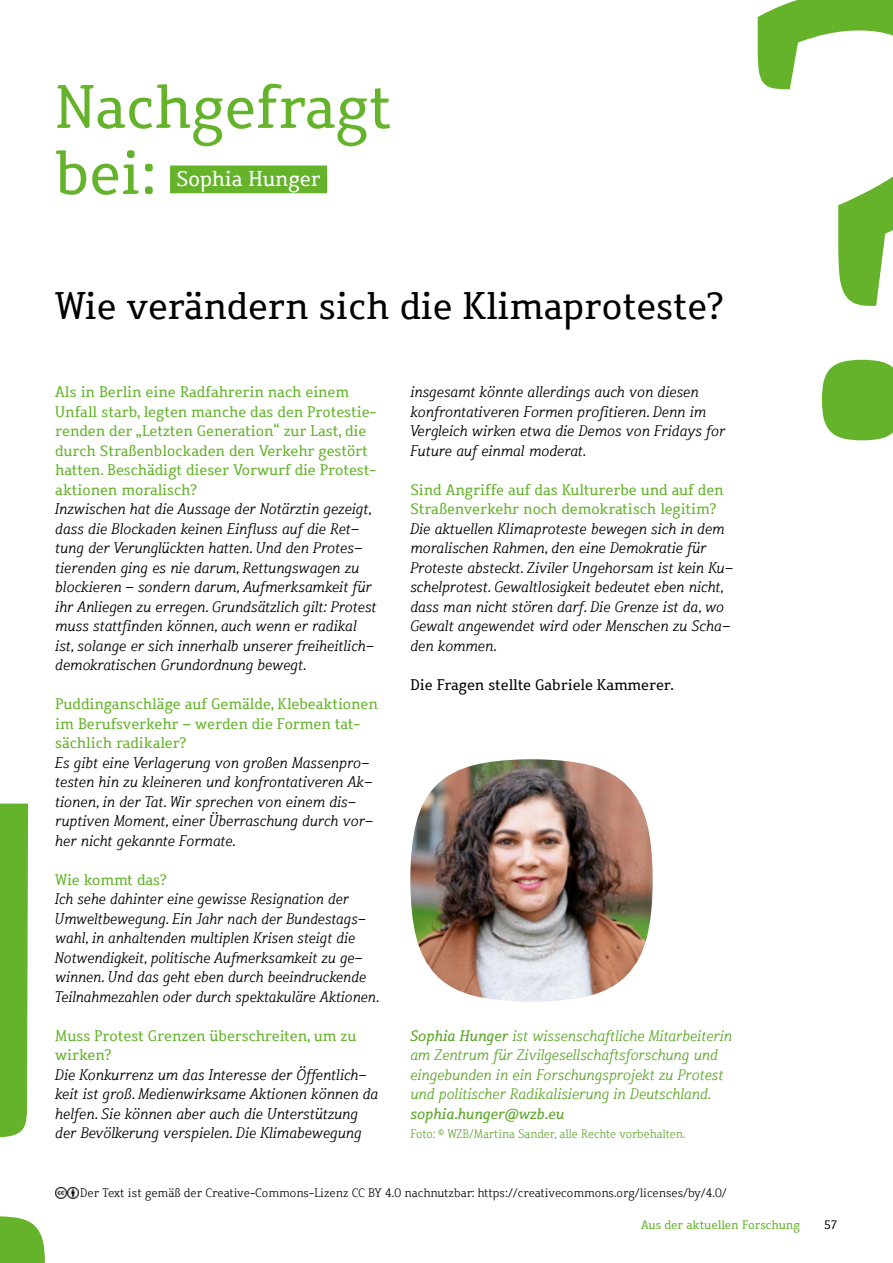
<style>
.page{position:relative;width:893px;height:1263px;background:#fff}
.page>*{position:absolute;margin:0;border:0;box-sizing:border-box;transform-origin:0 0}
.t1{font:60px/66px "Dahrendorf";color:#64b32b}
.t2{font:37.5px "Dahrendorf";color:#000}
.t3{font:21px "Dahrendorf";color:#fff}
.t4{font:italic 300 15px/19.5px "Dahrendorf";color:#000}
.t5{font:15px/19.5px "Dahrendorf";color:#64b32b}
.t6{font:italic 300 15px/19.5px "Dahrendorf";color:#5ca629}
.t7{font:15px "Dahrendorf";color:#000}
.t8{font:300 12px "Dahrendorf";color:#000}
.t9{font:300 12px "Dahrendorf";letter-spacing:-.005em;color:#5ca629}
.t10{font:12px "Dahrendorf";color:#64b32b}
.t11{font:12px "Dahrendorf";color:#000}
.s1{font-weight:400}
</style>
<div class="page">
<svg style="left:0;top:803px;width:45px;height:460px"></svg>
<svg style="left:55px;top:1187px;width:24px;height:11px"></svg>
<svg style="left:758px;top:0;width:135px;height:440px"></svg>
<div style="left:170px;top:166px;width:157px;height:27px;background:#64b32b"></div>
<img style="left:410px;top:759px;width:243px;height:243px">
<h1 class="t1" style="left:55px;top:75px;width:338px">Nachgefragt bei:</h1>
<h1 class="t3" style="left:176px;top:165px;width:146px">Sophia Hunger</h1>
<h2 class="t2" style="left:55px;top:282px;width:669px">Wie verändern sich die Klimaproteste?</h2>
<p class="t5" style="left:55px;top:382px;width:323px">Als in Berlin eine Radfahrerin nach einem Unfall starb, legten manche das den Protestie&shy;renden der „Letzten Generation“ zur Last, die durch Straßenblockaden den Verkehr gestört hatten. Beschädigt dieser Vorwurf die Protest&shy;aktionen moralisch?</p>
<p class="t4" style="left:55px;top:499px;width:323px">Inzwischen hat die Aussage der Notärztin gezeigt, dass die Blockaden keinen Einfluss auf die Ret&shy;tung der Verunglückten hatten. Und den Protes&shy;tierenden ging es nie darum, Rettungswagen zu blockieren – sondern darum, Aufmerksamkeit für ihr Anliegen zu erregen. Grundsätzlich gilt: Protest muss stattfinden können, auch wenn er radikal ist, solange er sich innerhalb unserer freiheitlich&shy;demokratischen Grundordnung bewegt.</p>
<p class="t5" style="left:55px;top:694px;width:324px">Puddinganschläge auf Gemälde, Klebeaktionen im Berufsverkehr – werden die Formen tat&shy;sächlich radikaler?</p>
<p class="t4" style="left:55px;top:753px;width:320px">Es gibt eine Verlagerung von großen Massenpro&shy;testen hin zu kleineren und konfrontativeren Ak&shy;tionen, in der Tat. Wir sprechen von einem dis&shy;ruptiven Moment, einer Überraschung durch vor&shy;her nicht gekannte Formate.</p>
<p class="t5" style="left:55px;top:870px;width:113px">Wie kommt das?</p>
<p class="t4" style="left:55px;top:889px;width:325px">Ich sehe dahinter eine gewisse Resignation der Umweltbewegung. Ein Jahr nach der Bundestags&shy;wahl, in anhaltenden multiplen Krisen steigt die Notwendigkeit, politische Aufmerksamkeit zu ge&shy;winnen. Und das geht eben durch beeindruckende Teilnahmezahlen oder durch spektakuläre Aktionen.</p>
<p class="t5" style="left:55px;top:1026px;width:303px">Muss Protest Grenzen überschreiten, um zu wirken?</p>
<p class="t4" style="left:55px;top:1065px;width:325px">Die Konkurrenz um das Interesse der Öffentlich&shy;keit ist groß. Medienwirksame Aktionen können da helfen. Sie können aber auch die Unterstützung der Bevölkerung verspielen. Die Klimabewegung</p>
<p class="t4" style="left:410px;top:382px;width:317px">insgesamt könnte allerdings auch von diesen konfrontativeren Formen profitieren. Denn im Vergleich wirken etwa die Demos von Fridays for Future auf einmal moderat.</p>
<p class="t5" style="left:410px;top:480px;width:315px">Sind Angriffe auf das Kulturerbe und auf den<br>Straßenverkehr noch demokratisch legitim?</p>
<p class="t4" style="left:410px;top:519px;width:325px">Die aktuellen Klimaproteste bewegen sich in dem moralischen Rahmen, den eine Demokratie für Proteste absteckt. Ziviler Ungehorsam ist kein Ku&shy;schelprotest. Gewaltlosigkeit bedeutet eben nicht, dass man nicht stören darf. Die Grenze ist da, wo Gewalt angewendet wird oder Menschen zu Scha&shy;den kommen.</p>
<p class="t7" style="left:410px;top:675px;width:265px">Die Fragen stellte Gabriele Kammerer.</p>
<p class="t6" style="left:410px;top:1026px;width:323px"><span class="s1">Sophia Hunger</span> ist wissenschaftliche Mitarbeiterin am Zentrum für Zivilgesellschaftsforschung und eingebunden in ein Forschungsprojekt zu Protest und politischer Radikalisierung in Deutschland. <span class="s1">sophia.hunger@wzb.eu</span></p>
<p class="t9" style="left:410px;top:1126px;width:276px">Foto: © WZB/Martina Sander, alle Rechte vorbehalten.</p>
<p class="t8" style="left:80px;top:1185px;width:648px">Der Text ist gemäß der Creative-Commons-Lizenz CC BY 4.0 nachnutzbar: https://creativecommons.org/licenses/by/4.0/</p>
<p class="t10" style="left:641px;top:1217px;width:160px">Aus der aktuellen Forschung</p>
<p class="t11" style="left:824px;top:1217px;width:15px">57</p>
</div>
